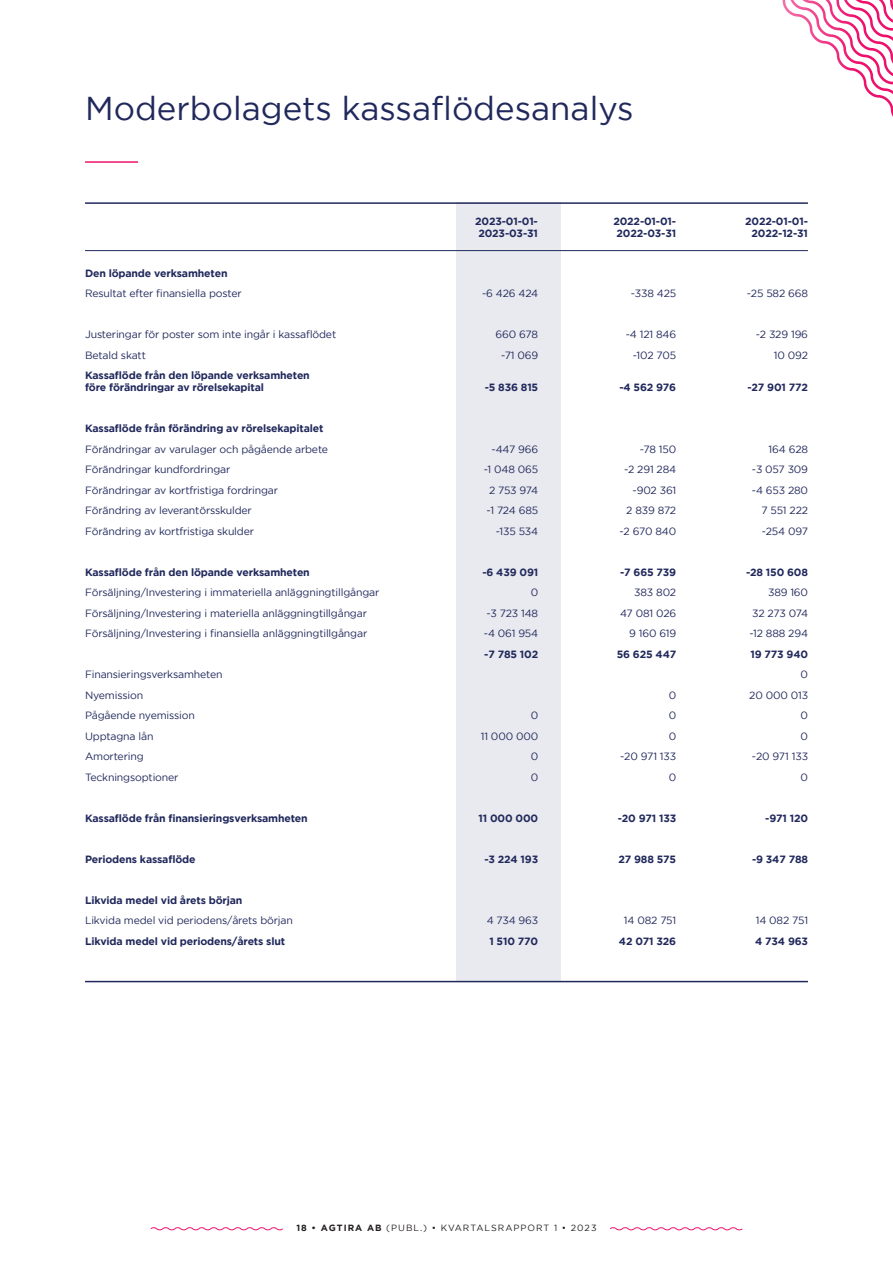
<style>
.page{position:relative;width:893px;height:1263px;background:#fff}
.page>*{position:absolute;margin:0;border:0;box-sizing:border-box;transform-origin:0 0}
.Rubrik_H1{font:33px "Gotham";color:#21295c}
.Tabell_bröd_mindre{font:10.5px "Gotham";letter-spacing:-.015em;color:#21295c}
.Tabell_bröd_mindre-2{font:700 10.5px/12px "Gotham";letter-spacing:-.015em;color:#21295c;text-align:center}
.t1{font:9px "Gotham";letter-spacing:.11em;color:#231f20}
.s1{font-weight:700}
</style>
<div class="page">
<div style="left:456px;top:202px;width:105px;height:780px;background:#e9eaef"></div>
<hr style="left:85px;top:161px;width:53px;height:2px;background:#ed146e">
<hr style="left:85px;top:202px;width:723px;height:2px;background:#21295c">
<hr style="left:85px;top:250px;width:723px;height:1px;background:#21295c">
<hr style="left:85px;top:981px;width:723px;height:1px;background:#21295c">
<svg style="left:150px;top:1227px;width:133px;height:4px"></svg>
<svg style="left:610px;top:1227px;width:133px;height:4px"></svg>
<svg style="left:782px;top:0;width:111px;height:117px"></svg>
<p class="Rubrik_H1" style="left:85px;top:90px;width:550px">Moderbolagets kassaflödesanalys</p>
<p class="Tabell_bröd_mindre-2" style="left:85px;top:267px;width:144px">Den löpande verksamheten</p>
<p class="Tabell_bröd_mindre-2" style="left:475px;top:215px;width:64px">2023-01-01-<br>2023-03-31</p>
<p class="Tabell_bröd_mindre-2" style="left:745px;top:215px;width:64px;text-align:right">2022-01-01-<br>2022-12-31</p>
<p class="Tabell_bröd_mindre-2" style="left:613px;top:215px;width:64px">2022-01-01-<br>2022-03-31</p>
<p class="Tabell_bröd_mindre" style="left:85px;top:288px;width:158px">Resultat efter finansiella poster</p>
<p class="Tabell_bröd_mindre" style="left:482px;top:288px;width:58px">-6 426 424</p>
<p class="Tabell_bröd_mindre" style="left:631px;top:288px;width:47px">-338 425</p>
<p class="Tabell_bröd_mindre" style="left:747px;top:288px;width:63px">-25 582 668</p>
<p class="Tabell_bröd_mindre" style="left:85px;top:329px;width:253px">Justeringar för poster som inte ingår i kassaflödet</p>
<p class="Tabell_bröd_mindre" style="left:496px;top:329px;width:44px">660 678</p>
<p class="Tabell_bröd_mindre" style="left:626px;top:329px;width:52px">-4 121 846</p>
<p class="Tabell_bröd_mindre" style="left:756px;top:329px;width:54px">-2 329 196</p>
<p class="Tabell_bröd_mindre" style="left:85px;top:349px;width:62px">Betald skatt</p>
<p class="Tabell_bröd_mindre" style="left:501px;top:349px;width:39px">-71 069</p>
<p class="Tabell_bröd_mindre" style="left:633px;top:349px;width:45px">-102 705</p>
<p class="Tabell_bröd_mindre" style="left:774px;top:349px;width:36px">10 092</p>
<p class="Tabell_bröd_mindre-2" style="left:85px;top:369px;width:226px;text-align:left">Kassaflöde från den löpande verksamheten före förändringar av rörelsekapital</p>
<p class="Tabell_bröd_mindre-2" style="left:485px;top:381px;width:55px">-5 836 815</p>
<p class="Tabell_bröd_mindre-2" style="left:619px;top:381px;width:58px">-4 562 976</p>
<p class="Tabell_bröd_mindre-2" style="left:747px;top:381px;width:62px">-27 901 772</p>
<p class="Tabell_bröd_mindre-2" style="left:85px;top:422px;width:240px">Kassaflöde från förändring av rörelsekapitalet</p>
<p class="Tabell_bröd_mindre" style="left:85px;top:443px;width:245px">Förändringar av varulager och pågående arbete</p>
<p class="Tabell_bröd_mindre" style="left:492px;top:443px;width:48px">-447 966</p>
<p class="Tabell_bröd_mindre" style="left:640px;top:443px;width:38px">-78 150</p>
<p class="Tabell_bröd_mindre" style="left:769px;top:443px;width:41px">164 628</p>
<p class="Tabell_bröd_mindre" style="left:85px;top:464px;width:147px">Förändringar kundfordringar</p>
<p class="Tabell_bröd_mindre" style="left:484px;top:464px;width:56px">-1 048 065</p>
<p class="Tabell_bröd_mindre" style="left:624px;top:464px;width:54px">-2 291 284</p>
<p class="Tabell_bröd_mindre" style="left:752px;top:464px;width:58px">-3 057 309</p>
<p class="Tabell_bröd_mindre" style="left:85px;top:484px;width:195px">Förändringar av kortfristiga fordringar</p>
<p class="Tabell_bröd_mindre" style="left:489px;top:484px;width:51px">2 753 974</p>
<p class="Tabell_bröd_mindre" style="left:633px;top:484px;width:45px">-902 361</p>
<p class="Tabell_bröd_mindre" style="left:752px;top:484px;width:58px">-4 653 280</p>
<p class="Tabell_bröd_mindre" style="left:85px;top:505px;width:168px">Förändring av leverantörsskulder</p>
<p class="Tabell_bröd_mindre" style="left:487px;top:505px;width:53px">-1 724 685</p>
<p class="Tabell_bröd_mindre" style="left:626px;top:505px;width:52px">2 839 872</p>
<p class="Tabell_bröd_mindre" style="left:761px;top:505px;width:48px">7 551 222</p>
<p class="Tabell_bröd_mindre" style="left:85px;top:525px;width:170px">Förändring av kortfristiga skulder</p>
<p class="Tabell_bröd_mindre" style="left:496px;top:525px;width:44px">-135 534</p>
<p class="Tabell_bröd_mindre" style="left:619px;top:525px;width:58px">-2 670 840</p>
<p class="Tabell_bröd_mindre" style="left:762px;top:525px;width:48px">-254 097</p>
<p class="Tabell_bröd_mindre-2" style="left:85px;top:566px;width:226px">Kassaflöde från den löpande verksamheten</p>
<p class="Tabell_bröd_mindre-2" style="left:482px;top:566px;width:57px">-6 439 091</p>
<p class="Tabell_bröd_mindre-2" style="left:620px;top:566px;width:58px">-7 665 739</p>
<p class="Tabell_bröd_mindre-2" style="left:746px;top:566px;width:64px">-28 150 608</p>
<p class="Tabell_bröd_mindre" style="left:85px;top:587px;width:296px">Försäljning/Investering i immateriella anläggningtillgångar</p>
<p class="Tabell_bröd_mindre" style="left:531px;top:587px;width:9px">0</p>
<p class="Tabell_bröd_mindre" style="left:634px;top:587px;width:43px">383 802</p>
<p class="Tabell_bröd_mindre" style="left:768px;top:587px;width:42px">389 160</p>
<p class="Tabell_bröd_mindre" style="left:85px;top:607px;width:283px">Försäljning/Investering i materiella anläggningtillgångar</p>
<p class="Tabell_bröd_mindre" style="left:486px;top:607px;width:53px">-3 723 148</p>
<p class="Tabell_bröd_mindre" style="left:620px;top:607px;width:58px">47 081 026</p>
<p class="Tabell_bröd_mindre" style="left:752px;top:607px;width:57px">32 273 074</p>
<p class="Tabell_bröd_mindre" style="left:85px;top:628px;width:284px">Försäljning/Investering i finansiella anläggningtillgångar</p>
<p class="Tabell_bröd_mindre" style="left:484px;top:628px;width:56px">-4 061 954</p>
<p class="Tabell_bröd_mindre" style="left:629px;top:628px;width:49px">9 160 619</p>
<p class="Tabell_bröd_mindre" style="left:749px;top:628px;width:60px">-12 888 294</p>
<p class="Tabell_bröd_mindre-2" style="left:484px;top:648px;width:56px">-7 785 102</p>
<p class="Tabell_bröd_mindre-2" style="left:617px;top:648px;width:61px">56 625 447</p>
<p class="Tabell_bröd_mindre-2" style="left:750px;top:648px;width:59px">19 773 940</p>
<p class="Tabell_bröd_mindre" style="left:85px;top:669px;width:139px">Finansieringsverksamheten</p>
<p class="Tabell_bröd_mindre" style="left:801px;top:669px;width:9px">0</p>
<p class="Tabell_bröd_mindre" style="left:85px;top:689px;width:60px">Nyemission</p>
<p class="Tabell_bröd_mindre" style="left:669px;top:689px;width:9px">0</p>
<p class="Tabell_bröd_mindre" style="left:749px;top:689px;width:60px">20 000 013</p>
<p class="Tabell_bröd_mindre" style="left:85px;top:710px;width:111px">Pågående nyemission</p>
<p class="Tabell_bröd_mindre" style="left:531px;top:710px;width:9px">0</p>
<p class="Tabell_bröd_mindre" style="left:669px;top:710px;width:9px">0</p>
<p class="Tabell_bröd_mindre" style="left:801px;top:710px;width:9px">0</p>
<p class="Tabell_bröd_mindre" style="left:85px;top:730px;width:70px">Upptagna lån</p>
<p class="Tabell_bröd_mindre" style="left:481px;top:730px;width:59px">11 000 000</p>
<p class="Tabell_bröd_mindre" style="left:669px;top:730px;width:9px">0</p>
<p class="Tabell_bröd_mindre" style="left:801px;top:730px;width:9px">0</p>
<p class="Tabell_bröd_mindre" style="left:85px;top:751px;width:60px">Amortering</p>
<p class="Tabell_bröd_mindre" style="left:531px;top:751px;width:9px">0</p>
<p class="Tabell_bröd_mindre" style="left:620px;top:751px;width:58px">-20 971 133</p>
<p class="Tabell_bröd_mindre" style="left:752px;top:751px;width:58px">-20 971 133</p>
<p class="Tabell_bröd_mindre" style="left:85px;top:771px;width:95px">Teckningsoptioner</p>
<p class="Tabell_bröd_mindre" style="left:531px;top:771px;width:9px">0</p>
<p class="Tabell_bröd_mindre" style="left:669px;top:771px;width:9px">0</p>
<p class="Tabell_bröd_mindre" style="left:801px;top:771px;width:9px">0</p>
<p class="Tabell_bröd_mindre-2" style="left:85px;top:812px;width:224px">Kassaflöde från finansieringsverksamheten</p>
<p class="Tabell_bröd_mindre-2" style="left:478px;top:812px;width:61px">11 000 000</p>
<p class="Tabell_bröd_mindre-2" style="left:618px;top:812px;width:60px">-20 971 133</p>
<p class="Tabell_bröd_mindre-2" style="left:765px;top:812px;width:44px">-971 120</p>
<p class="Tabell_bröd_mindre-2" style="left:85px;top:853px;width:112px">Periodens kassaflöde</p>
<p class="Tabell_bröd_mindre-2" style="left:484px;top:853px;width:55px">-3 224 193</p>
<p class="Tabell_bröd_mindre-2" style="left:618px;top:853px;width:59px">27 988 575</p>
<p class="Tabell_bröd_mindre-2" style="left:752px;top:853px;width:58px">-9 347 788</p>
<p class="Tabell_bröd_mindre-2" style="left:85px;top:894px;width:159px">Likvida medel vid årets början</p>
<p class="Tabell_bröd_mindre" style="left:85px;top:915px;width:209px">Likvida medel vid periodens/årets början</p>
<p class="Tabell_bröd_mindre" style="left:487px;top:915px;width:53px">4 734 963</p>
<p class="Tabell_bröd_mindre" style="left:624px;top:915px;width:54px">14 082 751</p>
<p class="Tabell_bröd_mindre" style="left:756px;top:915px;width:54px">14 082 751</p>
<p class="Tabell_bröd_mindre-2" style="left:85px;top:935px;width:202px">Likvida medel vid periodens/årets slut</p>
<p class="Tabell_bröd_mindre-2" style="left:489px;top:935px;width:50px">1 510 770</p>
<p class="Tabell_bröd_mindre-2" style="left:619px;top:935px;width:59px">42 071 326</p>
<p class="Tabell_bröd_mindre-2" style="left:755px;top:935px;width:54px">4 734 963</p>
<p class="t1" style="left:296px;top:1223px;width:302px"><span class="s1">18 • AGTIRA AB</span> (PUBL.) • KVARTALSRAPPORT 1 • 2023</p>
</div>
